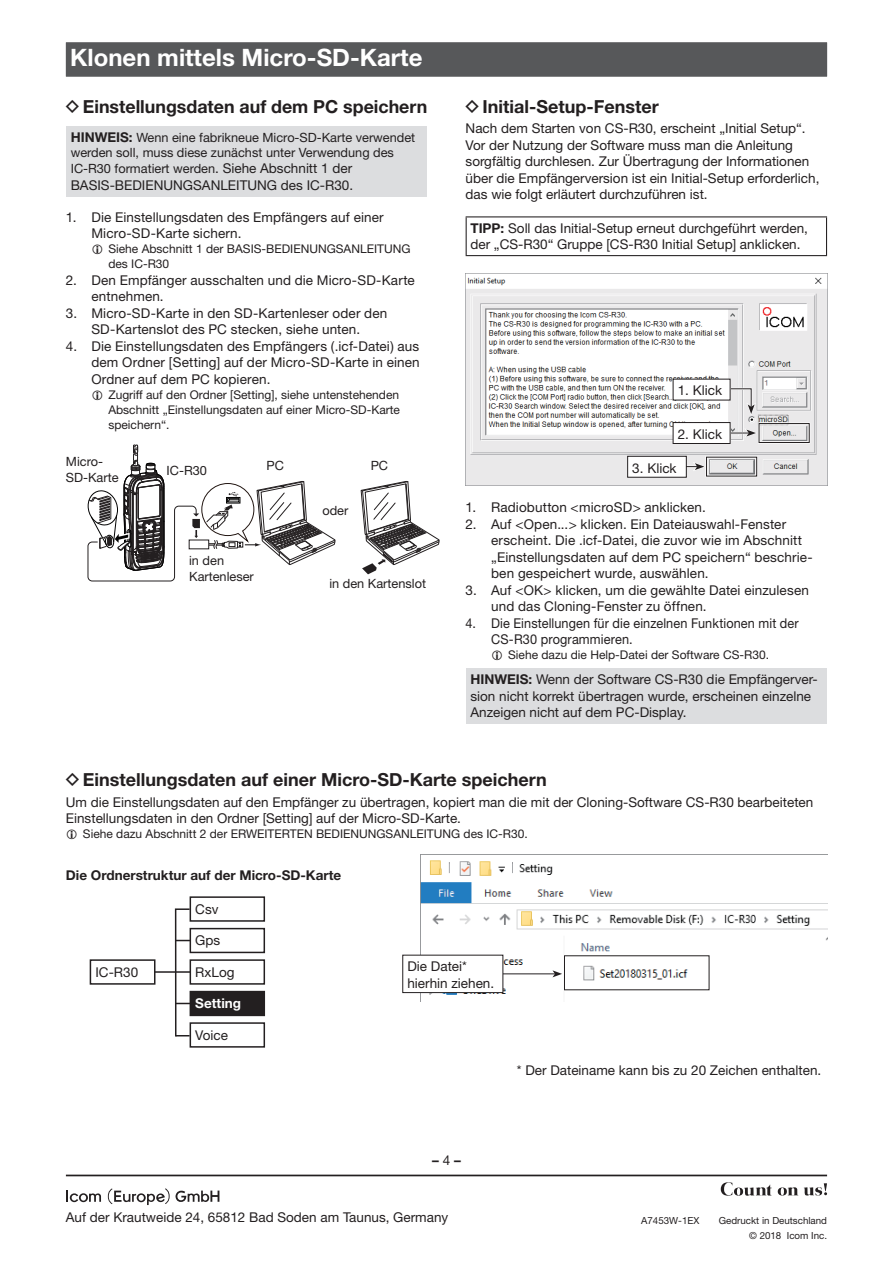
<style>
.page{position:relative;width:893px;height:1263px;background:#fff}
.page>*{position:absolute;margin:0;border:0;box-sizing:border-box;transform-origin:0 0}
.t1{font:700 24px "Helvetica Neue";color:#fff}
.t2{font:700 18px "Helvetica Neue";color:#231f20}
.t3{font:13.5px/16.5px "Helvetica Neue";color:#231f20}
.t4{font:13.5px/16.5px "Helvetica Neue";color:#231f20;scale:.94 1}
.t5{font:700 13.5px "Helvetica Neue";color:#231f20}
.t6{font:700 13.5px "Helvetica Neue";color:#fff}
.t7{font:12.75px/15px "Helvetica Neue";color:#231f20}
.t8{font:12px/15px "Helvetica Neue";color:#231f20}
.t9{font:9.75px/15px "Helvetica Neue";color:#231f20;text-align:right}
.s1{font-family:"Icom Product Font";font-weight:400}
.s2{font-weight:700;font-size:13.5px}
.s3{font-size:13.5px}
.s4{font-weight:700}
.s5{font-weight:400}
</style>
<div class="page">
<hr style="left:66px;top:1174px;width:761px;height:2px;background:#231f20">
<div style="left:66px;top:42px;width:761px;height:34px;background:#57585a"></div>
<div style="left:66px;top:126px;width:361px;height:70px;background:#dcdddf"></div>
<hr style="left:466px;top:216px;width:361px;height:1px;background:#231f20">
<hr style="left:466px;top:217px;width:1px;height:38px;background:#231f20">
<hr style="left:826px;top:217px;width:1px;height:38px;background:#231f20">
<hr style="left:466px;top:255px;width:361px;height:1px;background:#231f20">
<img style="left:466px;top:273px;width:361px;height:212px">
<svg style="left:711px;top:387px;width:45px;height:28px"></svg>
<div style="left:758px;top:422px;width:52px;height:21px;border:2px solid #fff"></div>
<div style="left:759px;top:423px;width:51px;height:20px;border:1px solid #231f20"></div>
<div style="left:705px;top:456px;width:53px;height:21px;border:2px solid #fff"></div>
<svg style="left:730px;top:428px;width:27px;height:10px"></svg>
<div style="left:673px;top:379px;width:57px;height:21px;background:#fff"></div>
<div style="left:673px;top:423px;width:57px;height:20px;background:#fff"></div>
<div style="left:673px;top:422px;width:57px;height:22px;border:1px solid #231f20"></div>
<svg style="left:687px;top:462px;width:19px;height:9px"></svg>
<div style="left:628px;top:456px;width:58px;height:21px;background:#fff"></div>
<div style="left:627px;top:456px;width:60px;height:22px;border:1px solid #231f20"></div>
<div style="left:466px;top:668px;width:360px;height:55px;background:#dcdddf"></div>
<svg style="left:361px;top:481px;width:78px;height:93px"></svg>
<svg style="left:87px;top:445px;width:248px;height:137px"></svg>
<img style="left:421px;top:854px;width:406px;height:141px">
<hr style="left:471px;top:973px;width:83px;height:2px;background:#fff">
<hr style="left:470px;top:973px;width:85px;height:1px;background:#231f20">
<svg style="left:550px;top:969px;width:13px;height:9px"></svg>
<div style="left:403px;top:955px;width:100px;height:37px;background:#fff"></div>
<div style="left:402px;top:955px;width:101px;height:38px;border:1px solid #231f20"></div>
<div style="left:563px;top:955px;width:147px;height:36px;border:2px solid #fff"></div>
<div style="left:90px;top:959px;width:65px;height:26px;border:2px solid #231f20"></div>
<div style="left:190px;top:928px;width:75px;height:25px;border:2px solid #231f20"></div>
<div style="left:190px;top:896px;width:75px;height:26px;border:2px solid #231f20"></div>
<div style="left:190px;top:959px;width:75px;height:26px;border:2px solid #231f20"></div>
<div style="left:190px;top:991px;width:74px;height:24px;background:#231f20"></div>
<div style="left:190px;top:991px;width:75px;height:25px;border:2px solid #231f20"></div>
<div style="left:190px;top:1022px;width:75px;height:26px;border:2px solid #231f20"></div>
<hr style="left:155px;top:971px;width:20px;height:2px;background:#231f20">
<svg style="left:174px;top:908px;width:17px;height:130px"></svg>
<svg style="left:804px;top:1183px;width:23px;height:13px"></svg>
<svg style="left:778px;top:1187px;width:9px;height:8px"></svg>
<svg style="left:781px;top:1187px;width:17px;height:8px"></svg>
<svg style="left:721px;top:1182px;width:51px;height:14px"></svg>
<svg style="left:66px;top:1190px;width:35px;height:12px"></svg>
<svg style="left:176px;top:1190px;width:43px;height:12px"></svg>
<svg style="left:108px;top:1188px;width:62px;height:17px"></svg>
<h1 class="t1" style="left:70px;top:43px;width:354px">Klonen mittels Micro-SD-Karte</h1>
<h2 class="t2" style="left:66px;top:95px;width:363px"><span class="s1">D</span> Einstellungsdaten auf dem PC speichern</h2>
<p class="t7" style="left:71px;top:129px;width:346px"><span class="s2">HINWEIS:</span> Wenn eine fabrikneue Micro-SD-Karte verwendet werden soll, muss diese zunächst unter Verwendung des</p>
<p class="t7" style="left:71px;top:161px;width:283px">IC-R30 formatiert werden<span class="s3">. Siehe Abschnitt 1 der</span></p>
<p class="t3" style="left:71px;top:176px;width:284px">BASIS-BEDIENUNGSANLEITUNG des IC‑R30.</p>
<p class="t3" style="left:91px;top:208px;width:294px;text-indent:-26px">1. Die Einstellungsdaten des Empfängers auf einer<br>Micro-SD-Karte sichern.</p>
<p class="t8" style="left:108px;top:241px;width:303px">Siehe Abschnitt 1 der BASIS-BEDIENUNGSANLEITUNG des IC‑R30</p>
<p class="t3" style="left:91px;top:271px;width:325px;text-indent:-26px">2. Den Empfänger ausschalten und die Micro-SD-Karte entnehmen.</p>
<p class="t3" style="left:66px;top:304px;width:323px;text-align:center">3. Micro-SD-Karte in den SD-Kartenleser oder den<br>SD-Kartenslot des PC stecken, siehe unten.</p>
<p class="t3" style="left:91px;top:337px;width:330px;text-align:justify;text-indent:-26px">4. Die Einstellungsdaten des Empfängers (.icf-Datei) aus dem Ordner [Setting] auf der Micro-SD-Karte in einen Ordner auf dem PC kopieren.</p>
<p class="t8" style="left:108px;top:387px;width:293px;text-align:justify">Zugriff auf den Ordner [Setting], siehe untenstehenden Abschnitt „Einstellungsdaten auf einer Micro-SD-Karte speichern“.</p>
<p class="t7" style="left:66px;top:454px;width:39px">Micro-</p>
<p class="t7" style="left:267px;top:457px;width:19px">PC</p>
<p class="t7" style="left:66px;top:470px;width:54px">SD-Karte</p>
<p class="t7" style="left:167px;top:463px;width:42px">IC-R30</p>
<p class="t7" style="left:189px;top:552px;width:66px;line-height:15.9px">in den<br>Kartenleser</p>
<p class="t7" style="left:322px;top:502px;width:27px">oder</p>
<p class="t7" style="left:371px;top:457px;width:19px">PC</p>
<p class="t7" style="left:329px;top:576px;width:98px">in den Kartenslot</p>
<h2 class="t2" style="left:466px;top:95px;width:195px"><span class="s1">D</span>Initial-Setup-Fenster</h2>
<p class="t3" style="left:466px;top:120px;width:355px">Nach dem Starten von CS‑R30, erscheint „Initial Setup“.<br>Vor der Nutzung der Software muss man die Anleitung sorgfältig durchlesen. Zur Übertragung der Informationen über die Empfängerversion ist ein Initial-Setup erforderlich, das wie folgt erläutert durchzuführen ist.</p>
<p class="t3" style="left:470px;top:219px;width:339px"><span class="s4">TIPP:</span> Soll das Initial-Setup erneut durchgeführt werden, der „CS‑R30“ Gruppe [CS‑R30 Initial Setup] anklicken.</p>
<p class="t3" style="left:678px;top:382px;width:46px">1. Klick</p>
<p class="t3" style="left:678px;top:425px;width:46px">2. Klick</p>
<p class="t3" style="left:632px;top:459px;width:46px">3. Klick</p>
<p class="t3" style="left:466px;top:499px;width:242px">1. Radiobutton &lt;microSD&gt; anklicken.</p>
<p class="t3" style="left:491px;top:515px;width:323px;text-indent:-26px">2. Auf &lt;Open...&gt; klicken. Ein Dateiauswahl-Fenster erscheint. Die .icf-Datei, die zuvor wie im Abschnitt „Einstellungsdaten auf dem PC speichern“ beschrie&shy;ben gespeichert wurde, auswählen.</p>
<p class="t3" style="left:491px;top:581px;width:319px;text-indent:-26px">3. Auf &lt;OK&gt; klicken, um die gewählte Datei einzulesen und das Cloning-Fenster zu öffnen.</p>
<p class="t4" style="left:491px;top:614px;width:329px;text-indent:-26px">4. Die Einstellungen für die einzelnen Funktionen mit der<br>CS‑R30 programmieren.</p>
<p class="t8" style="left:508px;top:647px;width:262px">Siehe dazu die Help-Datei der Software CS‑R30.</p>
<p class="t3" style="left:470px;top:671px;width:349px"><span class="s4">HINWEIS:</span> Wenn der Software CS-R30 die Empfängerver&shy;sion nicht korrekt übertragen wurde, erscheinen einzelne<br>Anzeigen nicht auf dem PC-Display.</p>
<h2 class="t2" style="left:66px;top:768px;width:482px"><span class="s1">D</span>Einstellungsdaten auf einer Micro-SD-Karte speichern</h2>
<p class="t3" style="left:66px;top:793px;width:749px">Um die Einstellungsdaten auf den Empfänger zu übertragen, kopiert man die mit der Cloning-Software CS‑R30 bearbeiteten<br>Einstellungsdaten in den Ordner [Setting] auf der Micro-SD-Karte.</p>
<p class="t8" style="left:83px;top:826px;width:446px">Siehe dazu Abschnitt 2 der ERWEITERTEN BEDIENUNGSANLEITUNG des IC‑R30.</p>
<p class="t5" style="left:66px;top:867px;width:277px">Die Ordnerstruktur auf der Micro-SD-Karte</p>
<p class="t3" style="left:195px;top:900px;width:25px">Csv</p>
<p class="t3" style="left:95px;top:963px;width:44px">IC-R30</p>
<p class="t3" style="left:195px;top:932px;width:27px">Gps</p>
<p class="t3" style="left:195px;top:963px;width:41px">RxLog</p>
<p class="t6" style="left:195px;top:995px;width:47px">Setting</p>
<p class="t3" style="left:195px;top:1026px;width:34px">Voice</p>
<p class="t3" style="left:407px;top:958px;width:88px">Die Datei* hierhin ziehen.</p>
<p class="t3" style="left:517px;top:1061px;width:306px">* Der Dateiname kann bis zu 20 Zeichen enthalten.</p>
<p class="t5" style="left:432px;top:1152px;width:30px">– <span class="s5">4</span> –</p>
<p class="t3" style="left:66px;top:1209px;width:384px">Auf der Krautweide 24, 65812 Bad Soden am Taunus, Germany</p>
<p class="t9" style="left:641px;top:1213px;width:60px">A7453W-1EX</p>
<p class="t9" style="left:719px;top:1213px;width:110px">Gedruckt in Deutschland © 2018 Icom Inc.</p>
</div>
